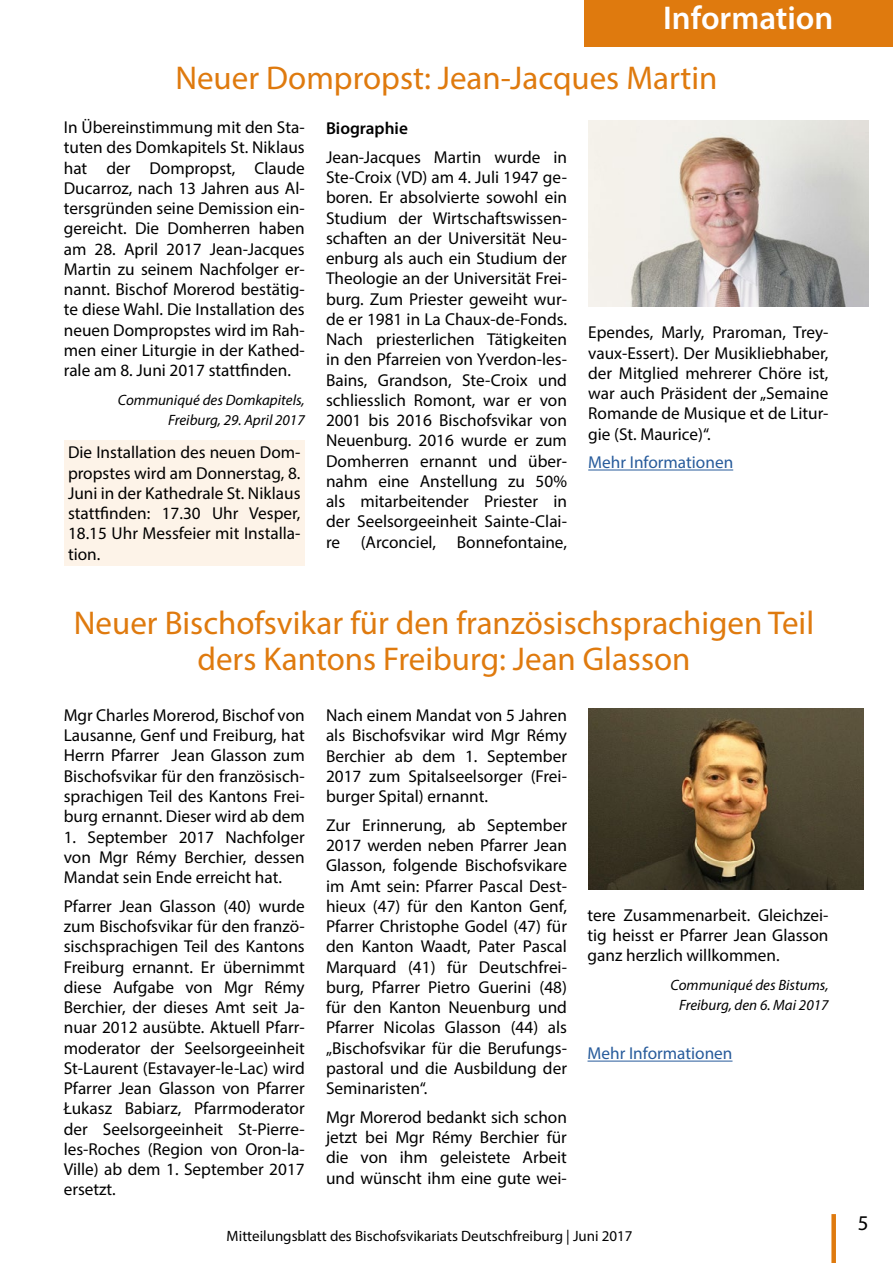
<style>
.page{position:relative;width:893px;height:1263px;background:#fff}
.page>*{position:absolute;margin:0;border:0;box-sizing:border-box;transform-origin:0 0}
.t1{font:33px/36px "Myriad Pro";color:#df7a0e;text-align:center}
.t2{font:600 33px "Myriad Pro";color:#fff}
.t3{font:21px "Myriad Pro";color:#000}
.t4{font:17.25px/20.2px "Myriad Pro";color:#000;text-align:justify}
.t5{font:17.25px "Myriad Pro";color:#275b9b}
.t6{font:600 17.25px "Myriad Pro";color:#000}
.t7{font:italic 15px/20.2px "Myriad Pro";color:#000;text-align:right}
.t8{font:15px "Myriad Pro";color:#000}
</style>
<div class="page">
<div style="left:831px;top:1214px;width:5px;height:49px;background:#df7a0e"></div>
<div style="left:585px;top:0;width:308px;height:47px;background:#df7a0e"></div>
<hr style="left:588px;top:470px;width:145px;height:1px;background:#275b9b">
<img style="left:589px;top:120px;width:279px;height:186px">
<div style="left:64px;top:440px;width:241px;height:126px;background:#fdf3e8"></div>
<img style="left:588px;top:708px;width:275px;height:181px">
<hr style="left:587px;top:1061px;width:145px;height:1px;background:#275b9b">
<h1 class="t2" style="left:663px;top:-3px;width:172px">Information</h1>
<h1 class="t1" style="left:175px;top:59px;width:544px">Neuer Dompropst: Jean-Jacques Martin</h1>
<p class="t4" style="left:64px;top:117px;width:242px">In Übereinstimmung mit den Sta&shy;tuten des Domkapitels St. Niklaus hat der Dompropst, Claude Ducarroz, nach 13 Jahren aus Al&shy;tersgründen seine Demission ein&shy;gereicht. Die Domherren haben am 28. April 2017 Jean-Jacques Martin zu seinem Nachfolger er&shy;nannt. Bischof Morerod bestätig&shy;te diese Wahl. Die Installation des neuen Dompropstes wird im Rah&shy;men einer Liturgie in der Kathed&shy;rale am 8. Juni 2017 stattfinden.</p>
<p class="t7" style="left:118px;top:389px;width:188px">Communiqué des Domkapitels,<br>Freiburg, 29. April 2017</p>
<p class="t6" style="left:326px;top:117px;width:83px">Biographie</p>
<p class="t4" style="left:326px;top:147px;width:242px">Jean-Jacques Martin wurde in Ste-Croix (VD) am 4. Juli 1947 ge&shy;boren. Er absolvierte sowohl ein Studium der Wirtschaftswissen&shy;schaften an der Universität Neu&shy;enburg als auch ein Studium der Theologie an der Universität Frei&shy;burg. Zum Priester geweiht wur&shy;de er 1981 in La Chaux-de-Fonds.<br>Nach priesterlichen Tätigkeiten in den Pfarreien von Yverdon-les-Bains, Grandson, Ste-Croix und schliesslich Romont, war er von 2001 bis 2016 Bischofsvikar von Neuenburg. 2016 wurde er zum Domherren ernannt und über&shy;nahm eine Anstellung zu 50% als mitarbeitender Priester in der Seelsorgeeinheit Sainte-Clai&shy;re (Arconciel, Bonnefontaine,</p>
<p class="t4" style="left:588px;top:322px;width:242px">Ependes, Marly, Praroman, Trey&shy;vaux-Essert). Der Musikliebhaber, der Mitglied mehrerer Chöre ist, war auch Präsident der „Semaine Romande de Musique et de Litur&shy;gie (St. Maurice)“.</p>
<p class="t5" style="left:588px;top:452px;width:146px">Mehr Informationen</p>
<p class="t4" style="left:68px;top:442px;width:234px">Die Installation des neuen Dom&shy;propstes wird am Donnerstag, 8.<br>Juni in der Kathedrale St. Niklaus stattfinden: 17.30 Uhr Vesper, 18.15 Uhr Messfeier mit Installa&shy;tion.</p>
<h1 class="t1" style="left:74px;top:605px;width:742px">Neuer Bischofsvikar für den französischsprachigen Teil ders Kantons Freiburg: Jean Glasson</h1>
<p class="t4" style="left:64px;top:705px;width:242px">Mgr Charles Morerod, Bischof von Lausanne, Genf und Freiburg, hat Herrn Pfarrer Jean Glasson zum Bischofsvikar für den französisch&shy;sprachigen Teil des Kantons Frei&shy;burg ernannt. Dieser wird ab dem</p>
<p class="t4" style="left:64px;top:826px;width:242px">1. September 2017 Nachfolger von Mgr Rémy Berchier, dessen Mandat sein Ende erreicht hat.</p>
<p class="t4" style="left:64px;top:895px;width:242px">Pfarrer Jean Glasson (40) wurde zum Bischofsvikar für den franzö&shy;sischsprachigen Teil des Kantons Freiburg ernannt. Er übernimmt diese Aufgabe von Mgr Rémy Berchier, der dieses Amt seit Ja&shy;nuar 2012 ausübte. Aktuell Pfarr&shy;moderator der Seelsorgeeinheit St-Laurent (Estavayer-le-Lac) wird Pfarrer Jean Glasson von Pfarrer Łukasz Babiarz, Pfarrmoderator der Seelsorgeeinheit St-Pierre&shy;les-Roches (Region von Oron-la-Ville) ab dem 1. September 2017 ersetzt.</p>
<p class="t4" style="left:326px;top:705px;width:242px">Nach einem Mandat von 5 Jahren als Bischofsvikar wird Mgr Rémy Berchier ab dem 1. September 2017 zum Spitalseelsorger (Frei&shy;burger Spital) ernannt.</p>
<p class="t4" style="left:326px;top:815px;width:242px">Zur Erinnerung, ab September 2017 werden neben Pfarrer Jean Glasson, folgende Bischofsvikare im Amt sein: Pfarrer Pascal Dest&shy;hieux (47) für den Kanton Genf, Pfarrer Christophe Godel (47) für den Kanton Waadt, Pater Pascal Marquard (41) für Deutschfrei&shy;burg, Pfarrer Pietro Guerini (48) für den Kanton Neuenburg und Pfarrer Nicolas Glasson (44) als „Bischofsvikar für die Berufungs&shy;pastoral und die Ausbildung der Seminaristen“.</p>
<p class="t4" style="left:326px;top:1107px;width:242px">Mgr Morerod bedankt sich schon jetzt bei Mgr Rémy Berchier für die von ihm geleistete Arbeit und wünscht ihm eine gute wei-</p>
<p class="t4" style="left:587px;top:905px;width:242px">tere Zusammenarbeit. Gleichzei&shy;tig heisst er Pfarrer Jean Glasson ganz herzlich willkommen.</p>
<p class="t7" style="left:670px;top:975px;width:159px;text-align:center">Communiqué des Bistums,<br>Freiburg, den 6. Mai 2017</p>
<p class="t5" style="left:587px;top:1043px;width:146px">Mehr Informationen</p>
<p class="t8" style="left:227px;top:1227px;width:408px">Mitteilungsblatt des Bischofsvikariats Deutschfreiburg | Juni 2017</p>
<p class="t3" style="left:858px;top:1210px;width:12px">5</p>
</div>
